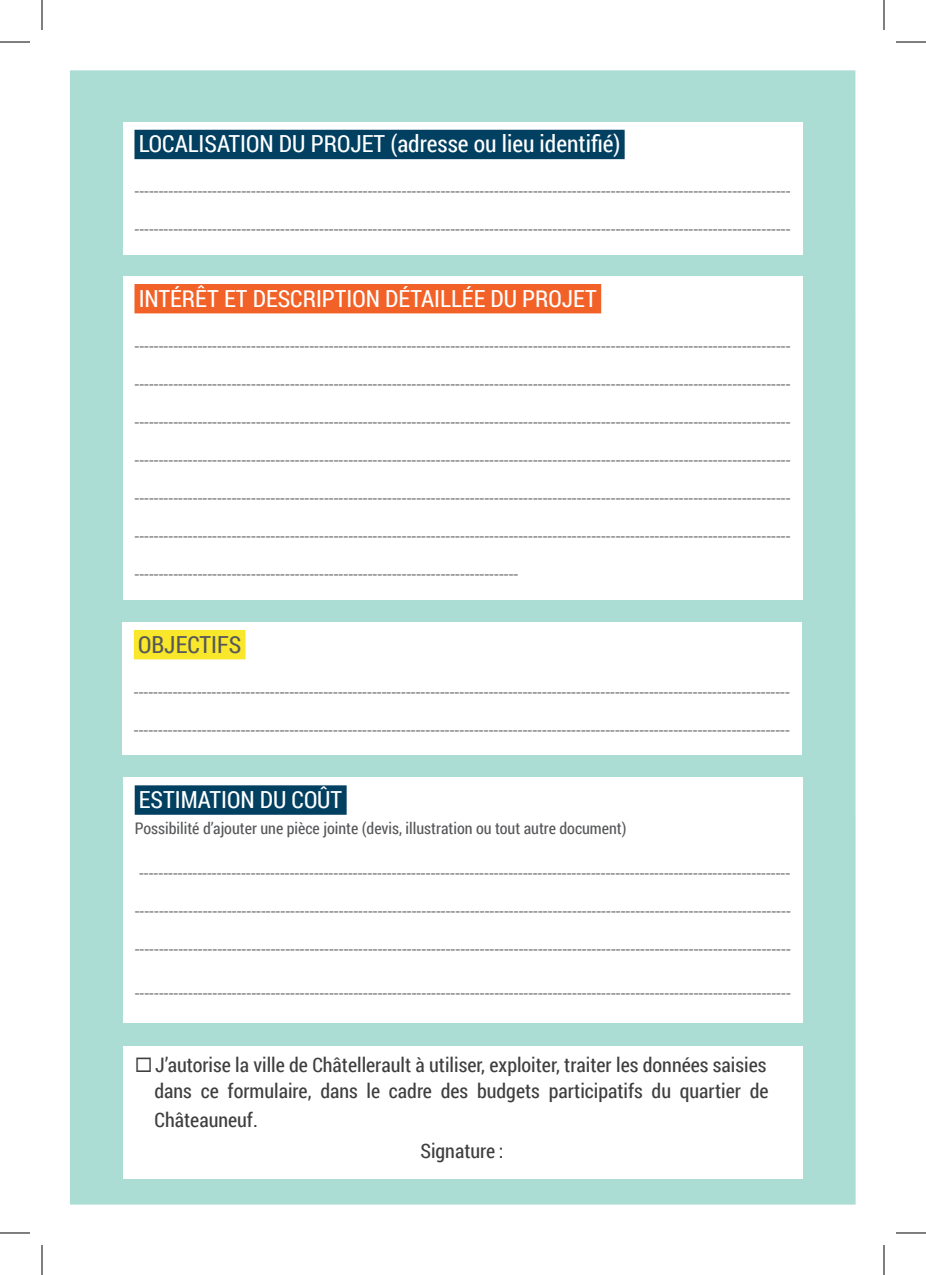
<style>
.page{position:relative;width:926px;height:1275px;background:#fff}
.page>*{position:absolute;margin:0;border:0;box-sizing:border-box;transform-origin:0 0}
.t1{font:23.6px "Roboto Condensed";color:#fff}
.t2{font:23.6px "Roboto Condensed";color:#57585a}
.t3{font:300 20px/38px "Roboto Condensed";color:#57585a}
.t4{font:20px/28.2px "Roboto Condensed";color:#3e3e3f}
.t5{font:16px "Roboto Condensed";color:#57585a}
</style>
<div class="page">
<div style="left:70px;top:70px;width:786px;height:1134px;background:#abddd5"></div>
<div style="left:123px;top:122px;width:679px;height:133px;background:#fff"></div>
<div style="left:134px;top:130px;width:491px;height:29px;background:#024061"></div>
<div style="left:123px;top:276px;width:679px;height:323px;background:#fff"></div>
<div style="left:134px;top:284px;width:467px;height:29px;background:#f26228"></div>
<div style="left:123px;top:622px;width:679px;height:133px;background:#fff"></div>
<div style="left:134px;top:630px;width:112px;height:29px;background:#f8e72a"></div>
<div style="left:123px;top:1045px;width:680px;height:133px;background:#fff"></div>
<div style="left:123px;top:777px;width:680px;height:246px;background:#fff"></div>
<div style="left:135px;top:785px;width:212px;height:29px;background:#024061"></div>
<hr style="left:0;top:42px;width:30px;height:1px;background:#000">
<hr style="left:896px;top:42px;width:30px;height:1px;background:#000">
<hr style="left:0;top:1232px;width:30px;height:1px;background:#000">
<hr style="left:896px;top:1232px;width:30px;height:1px;background:#000">
<hr style="left:42px;top:0;width:1px;height:30px;background:#000">
<hr style="left:42px;top:1245px;width:1px;height:30px;background:#000">
<hr style="left:884px;top:0;width:1px;height:30px;background:#000">
<hr style="left:884px;top:1245px;width:1px;height:30px;background:#000">
<p class="t1" style="left:139px;top:127px;width:483px">LOCALISATION DU PROJET (adresse ou lieu identifié)</p>
<p class="t3" style="left:134px;top:171px;width:658px">--------------------------------------------------------------------------------------------------------------------------------------- ---------------------------------------------------------------------------------------------------------------------------------------</p>
<p class="t1" style="left:139px;top:282px;width:460px">INTÉRÊT ET DESCRIPTION DÉTAILLÉE DU PROJET</p>
<p class="t3" style="left:134px;top:326px;width:658px;text-align:justify">--------------------------------------------------------------------------------------------------------------------------------------- --------------------------------------------------------------------------------------------------------------------------------------- --------------------------------------------------------------------------------------------------------------------------------------- --------------------------------------------------------------------------------------------------------------------------------------- --------------------------------------------------------------------------------------------------------------------------------------- --------------------------------------------------------------------------------------------------------------------------------------- -------------------------------------------------------------------------------</p>
<p class="t2" style="left:138px;top:628px;width:105px">OBJECTIFS</p>
<p class="t3" style="left:134px;top:672px;width:658px">--------------------------------------------------------------------------------------------------------------------------------------- ---------------------------------------------------------------------------------------------------------------------------------------</p>
<p class="t1" style="left:139px;top:783px;width:205px">ESTIMATION DU COÛT</p>
<p class="t5" style="left:135px;top:817px;width:493px">Possibilité d’ajouter une pièce jointe (devis, illustration ou tout autre document)</p>
<p class="t3" style="left:135px;top:853px;width:658px;text-align:justify">-------------------------------------------------------------------------------------------------------------------------------------- --------------------------------------------------------------------------------------------------------------------------------------- ---------------------------------------------------------------------------------------------------------------------------------------</p>
<p class="t3" style="left:135px;top:972px;width:658px">---------------------------------------------------------------------------------------------------------------------------------------</p>
<p class="t4" style="left:135px;top:1050px;width:633px">◻J’autorise la ville de Châtellerault à utiliser, exploiter, traiter les données saisies</p>
<p class="t4" style="left:155px;top:1076px;width:615px">dans ce formulaire, dans le cadre des budgets participatifs du quartier de<br>Châteauneuf.</p>
<p class="t4" style="left:420px;top:1135px;width:85px">Signature :</p>
</div>
